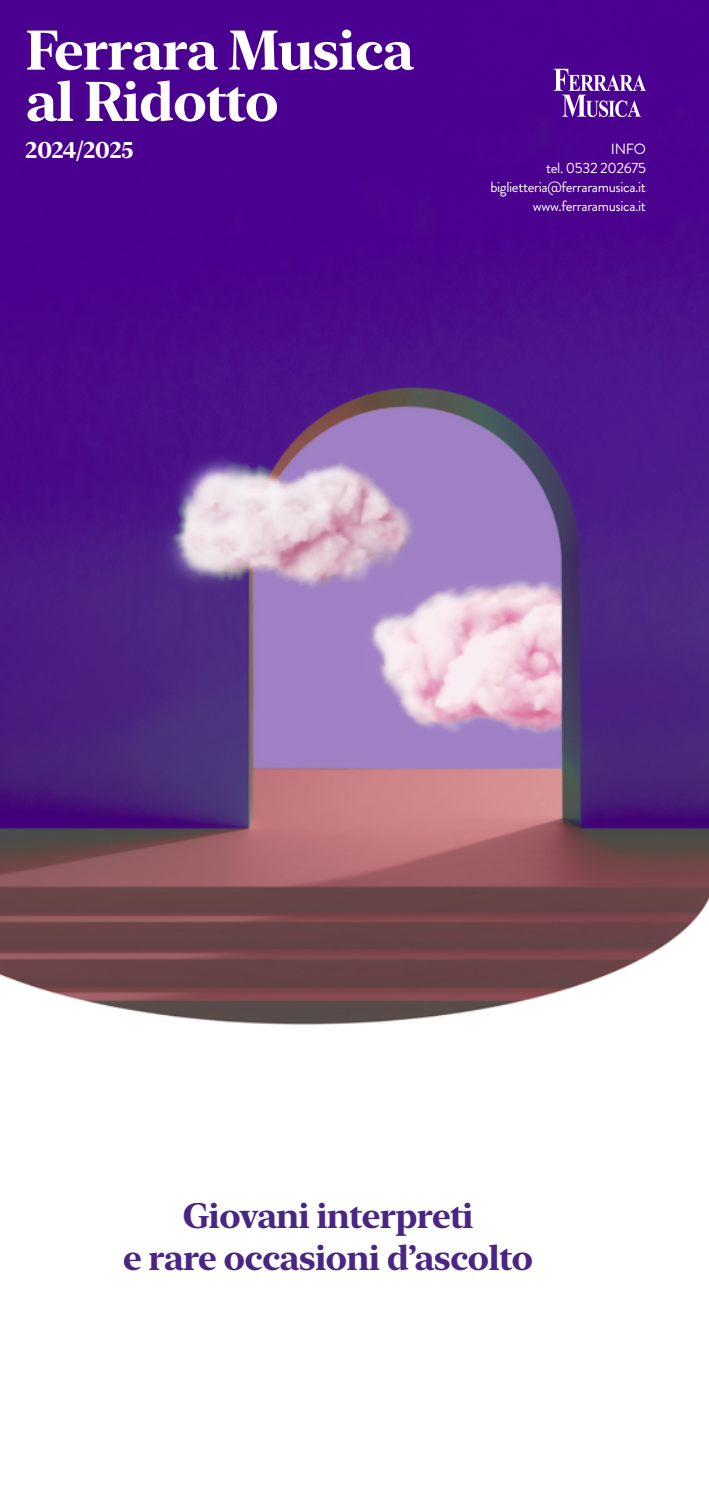
<style>
.page{position:relative;width:709px;height:1489px;background:#fff}
.page>*{position:absolute;margin:0;border:0;box-sizing:border-box;transform-origin:0 0}
.t1{font:700 55.25px/51.2px "New York Large";letter-spacing:-.025em;color:#fff}
.t2{font:700 35px/42px "New York Large";letter-spacing:-.025em;color:#4a2683;text-align:center}
.t3{font:700 22.75px "New York Large";letter-spacing:-.02em;color:#fff}
.t4{font:14.75px/19px "Brandon Grotesque";letter-spacing:-.025em;color:#fff;text-align:right}
</style>
<div class="page">
<img style="left:0;top:0;width:709px;height:1025px">
<svg style="left:553px;top:69px;width:93px;height:48px"></svg>
<h1 class="t1" style="left:26px;top:24px;width:390px">Ferrara Musica al Ridotto</h1>
<h3 class="t3" style="left:26px;top:136px;width:110px">2024/2025</h3>
<p class="t4" style="left:490px;top:140px;width:157px">INFO<br>tel. 0532 202675 biglietteria@ferraramusica.it www.ferraramusica.it</p>
<h2 class="t2" style="left:123px;top:1194px;width:412px">Giovani interpreti<br>e rare occasioni d’ascolto</h2>
</div>
